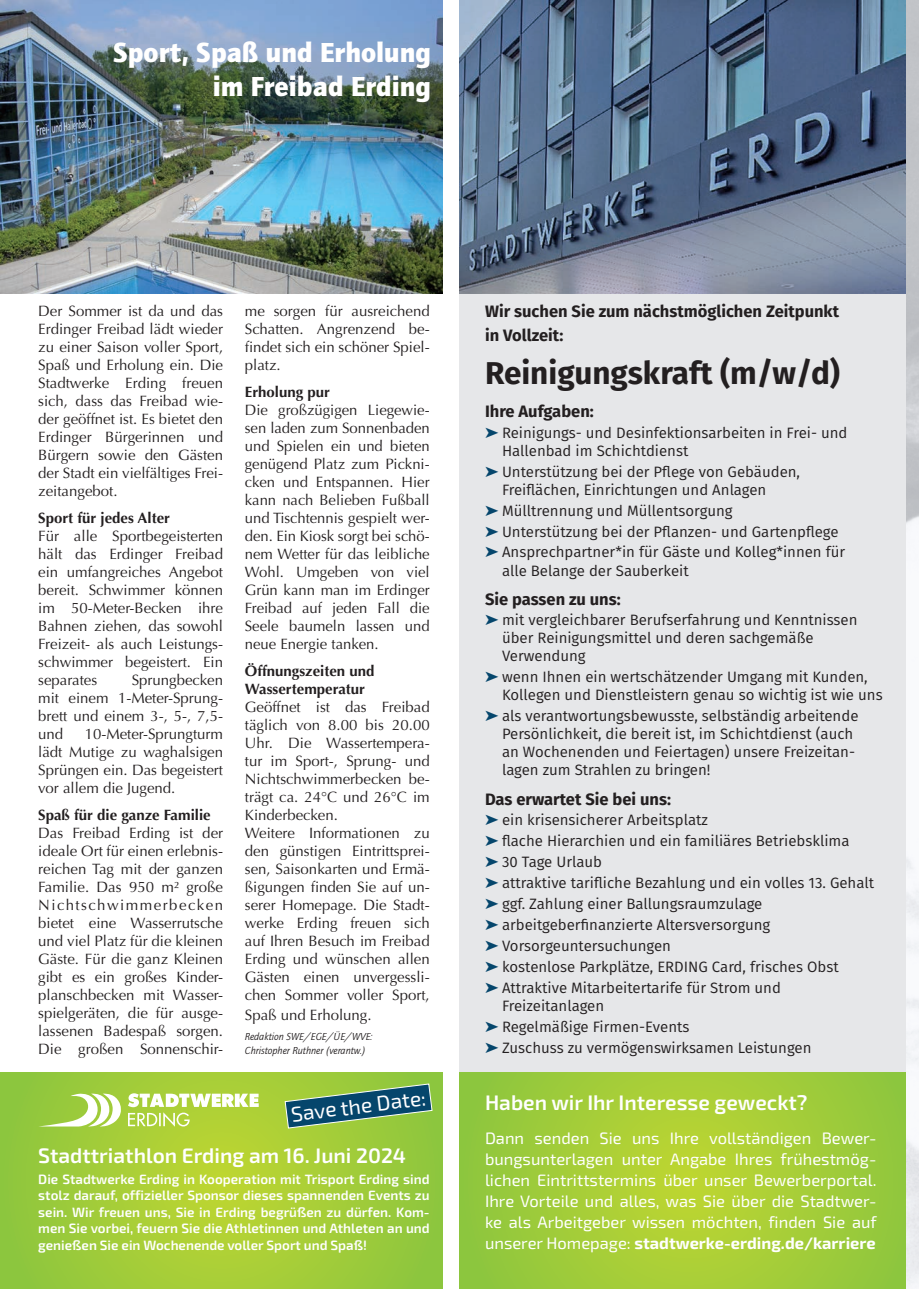
<style>
.page{position:relative;width:919px;height:1289px;background:#fff}
.page>*{position:absolute;margin:0;border:0;box-sizing:border-box;transform-origin:0 0}
.t1{font:700 31.5px "Fira Sans";color:#231f20}
.t2{font:900 28.5px/34.5px "Quay Sans ITC Std";color:#fff;text-align:right}
.t3{font:600 21px "Exo 2";color:#fff}
.t4{font:21px "Exo 2";color:#fff}
.t5{font:16.5px/21px "Exo 2";color:#fff;text-align:justify}
.t6{font:700 16.5px/24px "Fira Sans";color:#231f20}
.t7{font:15px/18px "Optima";color:#231f20;text-align:justify}
.t8{font:15px/21px "Fira Sans";color:#231f20}
.t9{font:700 15px/18px "Optima";color:#231f20}
.t10{font:600 13.5px/16.5px "Exo 2";color:#fff;text-align:justify}
.t11{font:italic 10.5px/13.5px "Quay Sans ITC Std";color:#231f20}
.s1{color:#05466c}
.s2{font-weight:700}
</style>
<div class="page">
<div style="left:459px;top:0;width:447px;height:1071px;background:#e6e7e9"></div>
<img style="left:459px;top:0;width:447px;height:293px">
<svg style="left:0;top:1072px;width:442px;height:216px;background:#a1cc39"></svg>
<svg style="left:459px;top:1071px;width:447px;height:217px;background:#a2cc39"></svg>
<svg style="left:38px;top:1093px;width:83px;height:33px"></svg>
<svg style="left:128px;top:1093px;width:131px;height:33px"></svg>
<img style="left:0;top:0;width:442px;height:293px">
<svg style="left:284px;top:1083px;width:149px;height:45px;background:#4d845f"></svg>
<h2 class="t2" style="left:113px;top:35px;width:320px">Sport, Spaß und Erholung im Freibad Erding</h2>
<p class="t7" style="left:38px;top:302px;width:186px">Der Sommer ist da und das Erdinger Freibad lädt wieder zu einer Saison voller Sport, Spaß und Erholung ein. Die Stadtwerke Erding freuen sich, dass das Freibad wie&shy;der geöffnet ist. Es bietet den Erdinger Bürgerinnen und Bürgern sowie den Gästen der Stadt ein vielfältiges Frei&shy;zeitangebot.</p>
<p class="t9" style="left:38px;top:509px;width:133px">Sport für jedes Alter</p>
<p class="t7" style="left:38px;top:527px;width:186px">Für alle Sportbegeisterten hält das Erdinger Freibad ein umfangreiches Angebot bereit. Schwimmer können im 50-Meter-Becken ihre Bahnen ziehen, das sowohl Freizeit- als auch Leistungs&shy;schwimmer begeistert. Ein separates</p>
<p class="t7" style="left:38px;top:671px;width:186px;text-indent:93px">Sprungbecken mit einem 1-Meter-Sprung&shy;brett und einem 3-, 5-, 7,5- und</p>
<p class="t7" style="left:38px;top:725px;width:186px;text-indent:46px">10-Meter-Sprungturm lädt Mutige zu waghalsigen Sprüngen ein. Das begeistert vor allem die Jugend.</p>
<p class="t9" style="left:38px;top:806px;width:174px">Spaß für die ganze Familie</p>
<p class="t7" style="left:38px;top:824px;width:186px">Das Freibad Erding ist der ideale Ort für einen erlebnis&shy;reichen Tag mit der ganzen Familie. Das 950 m² große Nichtschwimmerbecken bietet eine Wasserrutsche und viel Platz für die kleinen Gäste. Für die ganz Kleinen gibt es ein großes Kinder&shy;planschbecken mit Wasser&shy;spielgeräten, die für ausge&shy;lassenen Badespaß sorgen.<br>Die großen Sonnenschir-</p>
<p class="t7" style="left:245px;top:302px;width:186px">me sorgen für ausreichend Schatten. Angrenzend be&shy;findet sich ein schöner Spiel&shy;platz.</p>
<p class="t9" style="left:245px;top:383px;width:87px">Erholung pur</p>
<p class="t7" style="left:245px;top:401px;width:186px">Die großzügigen Liegewie&shy;sen laden zum Sonnenbaden und Spielen ein und bieten genügend Platz zum Pickni&shy;cken und Entspannen. Hier kann nach Belieben Fußball und Tischtennis gespielt wer&shy;den. Ein Kiosk sorgt bei schö&shy;nem Wetter für das leibliche Wohl. Umgeben von viel Grün kann man im Erdinger Freibad auf jeden Fall die Seele baumeln lassen und neue Energie tanken.</p>
<p class="t9" style="left:245px;top:662px;width:131px">Öffnungszeiten und<br>Wassertemperatur</p>
<p class="t7" style="left:245px;top:698px;width:186px;text-align:left">Geöffnet ist das Freibad täglich von 8.00 bis 20.00<br>Uhr. Die Wassertempera&shy;tur im Sport-, Sprung- und<br>Nichtschwimmerbecken be&shy;trägt ca. 24°C und 26°C im<br>Kinderbecken.<br>Weitere Informationen zu den günstigen Eintrittsprei&shy;sen, Saisonkarten und Ermä&shy;ßigungen finden Sie auf un&shy;serer Homepage. Die Stadt&shy;werke Erding freuen sich auf Ihren Besuch im Freibad<br>Erding und wünschen allen<br>Gästen einen unvergessli&shy;chen Sommer voller Sport,</p>
<p class="t7" style="left:245px;top:1005px;width:128px">Spaß und Erholung.</p>
<p class="t11" style="left:245px;top:1029px;width:129px">Redaktion SWE/EGE/ÜE/WVE:<br>Christopher Ruthner (verantw.)</p>
<h3 class="t4" style="left:290px;top:1102px;width:137px;rotate:-7deg">Save the Date:</h3>
<h3 class="t3" style="left:38px;top:1142px;width:369px">Stadttriathlon Erding am 16. Juni 2024</h3>
<p class="t10" style="left:38px;top:1170px;width:393px">Die Stadtwerke Erding in Kooperation mit Trisport Erding sind stolz darauf, offizieller Sponsor dieses spannenden Events zu sein. Wir freuen uns, Sie in Erding begrüßen zu dürfen. Kom&shy;men Sie vorbei, feuern Sie die Athletinnen und Athleten an und genießen Sie ein Wochenende voller Sport und Spaß!</p>
<p class="t6" style="left:485px;top:298px;width:355px">Wir suchen Sie zum nächstmöglichen Zeitpunkt in Vollzeit:</p>
<h1 class="t1" style="left:485px;top:347px;width:356px">Reinigungskraft (m/w/d)</h1>
<p class="t6" style="left:485px;top:398px;width:110px">Ihre Aufgaben:</p>
<p class="t8" style="left:502px;top:423px;width:347px;line-height:18px;text-indent:-17px"><span class="s1">➤</span> Reinigungs- und Desinfektionsarbeiten in Frei- und<br>Hallenbad im Schichtdienst</p>
<p class="t8" style="left:502px;top:462px;width:299px;line-height:18px;text-indent:-17px"><span class="s1">➤</span> Unterstützung bei der Pflege von Gebäuden,<br>Freiflächen, Einrichtungen und Anlagen</p>
<p class="t8" style="left:485px;top:499px;width:361px"><span class="s1">➤</span> Mülltrennung und Müllentsorgung<br><span class="s1">➤</span> Unterstützung bei der Pflanzen- und Gartenpflege <span class="s1">➤</span> Ansprechpartner*in für Gäste und Kolleg*innen für</p>
<p class="t8" style="left:502px;top:559px;width:188px">alle Belange der Sauberkeit</p>
<p class="t6" style="left:485px;top:586px;width:137px">Sie passen zu uns:</p>
<p class="t8" style="left:502px;top:611px;width:357px;line-height:18px;text-indent:-17px"><span class="s1">➤</span> mit vergleichbarer Berufserfahrung und Kenntnissen über Reinigungsmittel und deren sachgemäße<br>Verwendung</p>
<p class="t8" style="left:502px;top:667px;width:382px;line-height:18px;text-indent:-17px"><span class="s1">➤</span> wenn Ihnen ein wertschätzender Umgang mit Kunden,<br>Kollegen und Dienstleistern genau so wichtig ist wie uns</p>
<p class="t8" style="left:502px;top:706px;width:358px;line-height:18px;text-indent:-17px"><span class="s1">➤</span> als verantwortungsbewusste, selbständig arbeitende Persönlichkeit, die bereit ist, im Schichtdienst (auch an Wochenenden und Feiertagen) unsere Freizeitan&shy;lagen zum Strahlen zu bringen!</p>
<p class="t6" style="left:485px;top:786px;width:187px">Das erwartet Sie bei uns:</p>
<p class="t8" style="left:485px;top:809px;width:390px"><span class="s1">➤</span> ein krisensicherer Arbeitsplatz<br><span class="s1">➤</span> flache Hierarchien und ein familiäres Betriebsklima<br><span class="s1">➤</span> 30 Tage Urlaub<br><span class="s1">➤</span> attraktive tarifliche Bezahlung und ein volles 13. Gehalt <span class="s1">➤</span> ggf. Zahlung einer Ballungsraumzulage<br><span class="s1">➤</span> arbeitgeberfinanzierte Altersversorgung<br><span class="s1">➤</span> Vorsorgeuntersuchungen<br><span class="s1">➤</span> kostenlose Parkplätze, ERDING Card, frisches Obst<br><span class="s1">➤</span> Attraktive Mitarbeitertarife für Strom und</p>
<p class="t8" style="left:485px;top:995px;width:328px;text-indent:17px">Freizeitanlagen<br><span class="s1">➤</span> Regelmäßige Firmen-Events<br><span class="s1">➤</span> Zuschuss zu vermögenswirksamen Leistungen</p>
<h3 class="t3" style="left:485px;top:1090px;width:324px">Haben wir Ihr Interesse geweckt?</h3>
<p class="t5" style="left:485px;top:1127px;width:393px">Dann senden Sie uns Ihre vollständigen Bewer&shy;bungsunterlagen unter Angabe Ihres frühestmög&shy;lichen Eintrittstermins über unser Bewerberportal.<br>Ihre Vorteile und alles, was Sie über die Stadtwer&shy;ke als Arbeitgeber wissen möchten, finden Sie auf unserer Homepage: <span class="s2">stadtwerke-erding.de/karriere</span></p>
</div>
